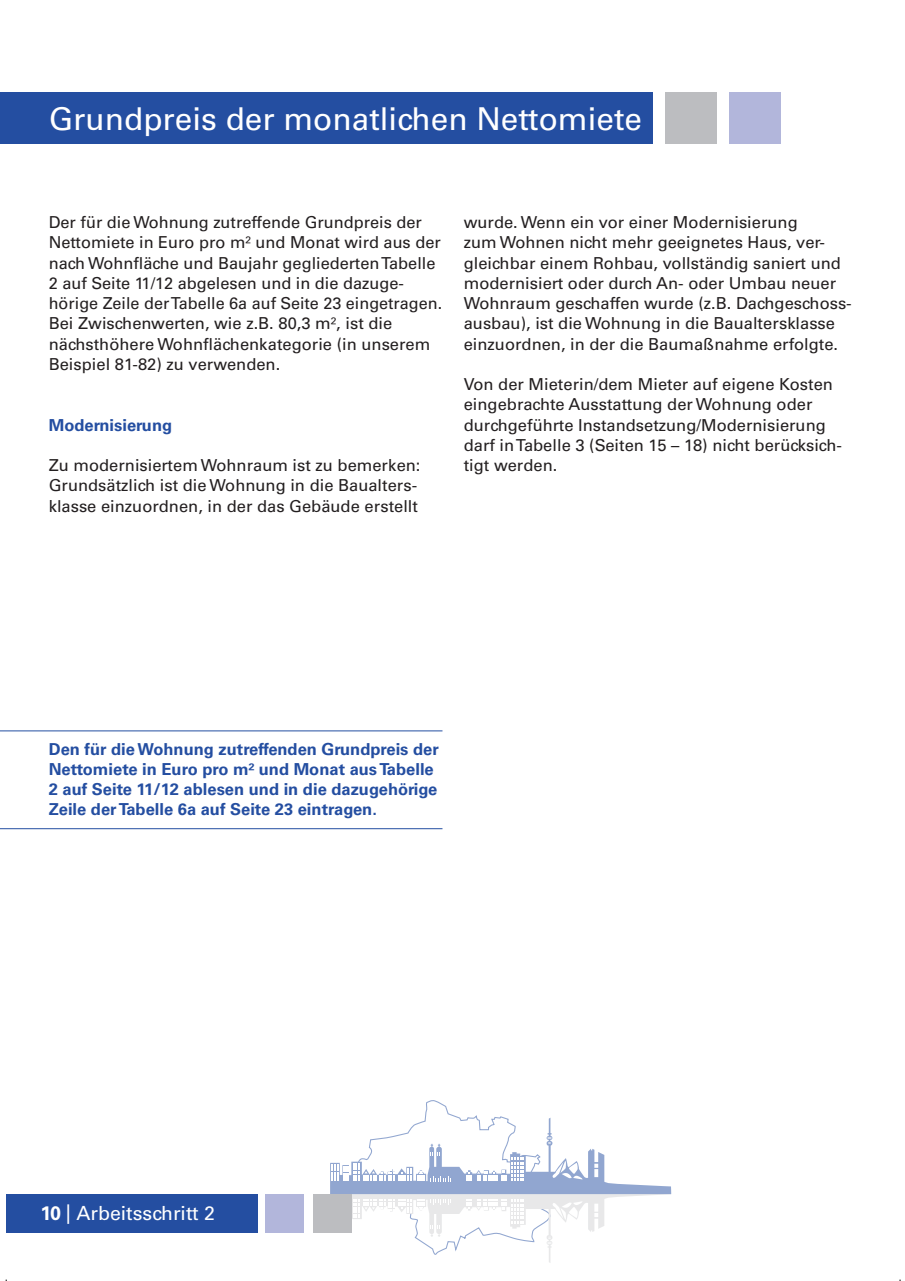
<style>
.page{position:relative;width:905px;height:1281px;background:#fff}
.page>*{position:absolute;margin:0;border:0;box-sizing:border-box;transform-origin:0 0}
.t1{font:31.5px "Univers LT Std";color:#fff}
.t2{font:19.5px "Univers LT Std";color:#fff}
.t3{font:16.5px/20.2px "Univers LT Std";color:#231f20}
.t4{font:700 16.5px/20.2px "Univers LT Std";color:#244ea1}
.s1{font-weight:700}
</style>
<div class="page">
<div style="left:6px;top:1194px;width:251px;height:38px;background:#244ea1"></div>
<div style="left:266px;top:1194px;width:38px;height:38px;background:#b2b6db"></div>
<svg style="left:330px;top:1100px;width:341px;height:163px"></svg>
<div style="left:313px;top:1194px;width:38px;height:38px;background:#bcbdc0"></div>
<div style="left:0;top:93px;width:652px;height:51px;background:#244ea1"></div>
<div style="left:665px;top:93px;width:51px;height:51px;background:#bcbdc0"></div>
<div style="left:729px;top:93px;width:51px;height:51px;background:#b2b6db"></div>
<hr style="left:0;top:730px;width:442px;height:1px;background:#244ea1">
<hr style="left:0;top:828px;width:442px;height:1px;background:#244ea1">
<h1 class="t1" style="left:49px;top:100px;width:594px">Grundpreis der monatlichen Nettomiete</h1>
<p class="t3" style="left:49px;top:212px;width:395px">Der für die Wohnung zutreffende Grundpreis der Nettomiete in Euro pro m² und Monat wird aus der nach Wohnfläche und Baujahr gegliederten Tabelle 2 auf Seite 11/12 abgelesen und in die dazuge&shy;hörige Zeile der Tabelle 6a auf Seite 23 eingetragen.<br>Bei Zwischenwerten, wie z.B. 80,3 m², ist die nächsthöhere Wohnflächenkategorie (in unserem Beispiel 81-82) zu verwenden.</p>
<p class="t4" style="left:49px;top:415px;width:125px">Modernisierung</p>
<p class="t3" style="left:49px;top:455px;width:373px">Zu modernisiertem Wohnraum ist zu bemerken:<br>Grundsätzlich ist die Wohnung in die Baualters&shy;klasse einzuordnen, in der das Gebäude erstellt</p>
<p class="t3" style="left:463px;top:212px;width:389px">wurde. Wenn ein vor einer Modernisierung<br>zum Wohnen nicht mehr geeignetes Haus, ver&shy;gleichbar einem Rohbau, vollständig saniert und modernisiert oder durch An- oder Umbau neuer Wohnraum geschaffen wurde (z.B. Dachgeschoss&shy;ausbau), ist die Wohnung in die Baualtersklasse einzuordnen, in der die Baumaßnahme erfolgte.</p>
<p class="t3" style="left:463px;top:374px;width:379px">Von der Mieterin/dem Mieter auf eigene Kosten eingebrachte Ausstattung der Wohnung oder durchgeführte Instandsetzung/Modernisierung darf in Tabelle 3 (Seiten 15 – 18) nicht berücksich&shy;tigt werden.</p>
<p class="t4" style="left:49px;top:739px;width:391px">Den fü r die Wohnung zutreffenden Grundpreis der Nettomiete in Euro pro m² und Monat aus Tabelle 2 auf Seite 11/12 ablesen und in die dazugehörige Zeile der Tabelle 6a auf Seite 23 eintragen.</p>
<p class="t2" style="left:41px;top:1202px;width:176px"><span class="s1">10</span> | Arbeitsschritt 2</p>
</div>
